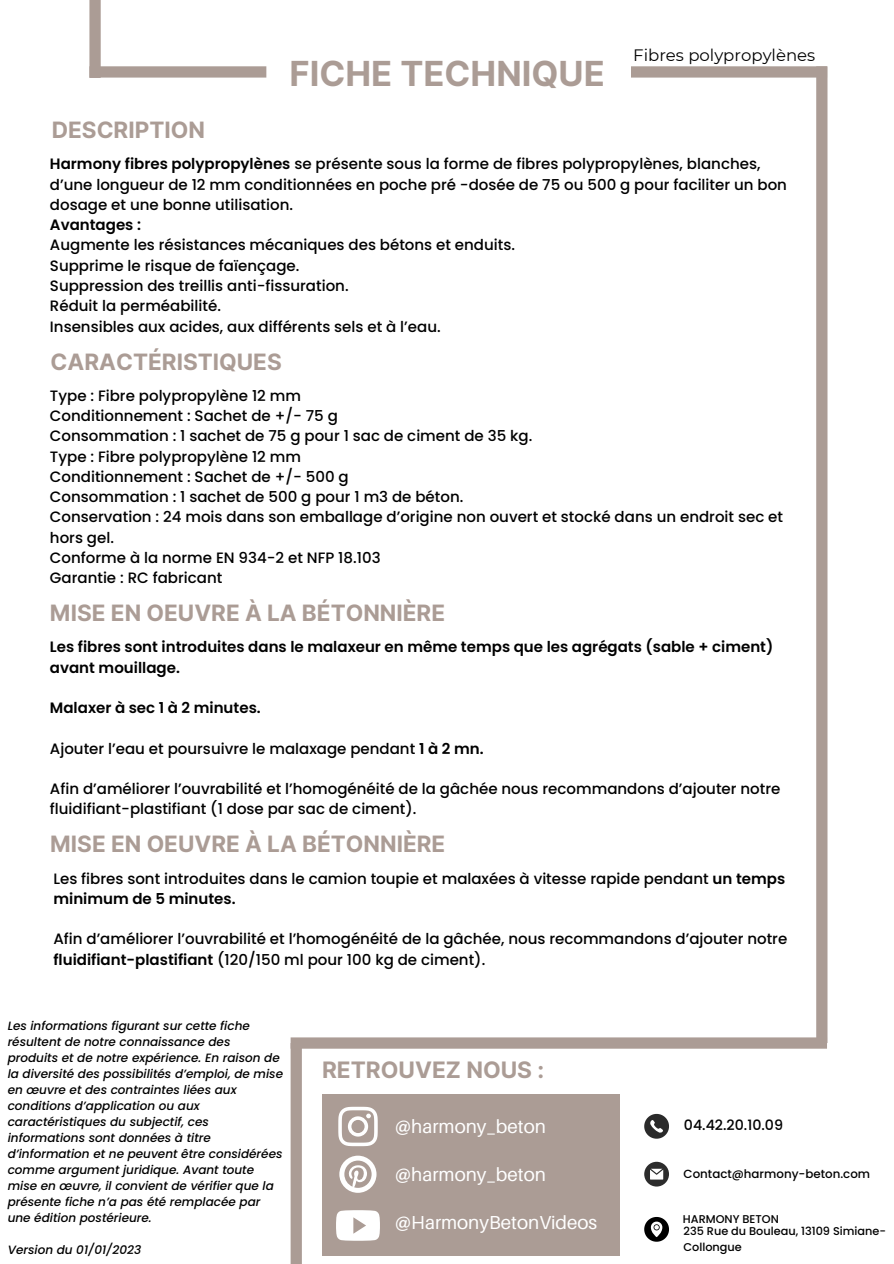
<style>
.page{position:relative;width:894px;height:1264px;background:#fff}
.page>*{position:absolute;margin:0;border:0;box-sizing:border-box;transform-origin:0 0}
.t1{font:700 34.5px "Inter";color:#ab9c95}
.t2{font:700 22.65px "Inter";color:#ab9c95}
.t3{font:700 22.5px "Inter";color:#ab9c95}
.t4{font:18.75px "Aileron";color:#fff}
.t5{font:16.5px "Montserrat";color:#000}
.t6{font:500 15px/20.2px "Poppins";color:#000}
.t7{font:600 15px/20.2px "Poppins";color:#000}
.t8{font:500 14.25px "Poppins";color:#000}
.t9{font:italic 500 12px/16px "Poppins";color:#000}
.t10{font:500 11.85px "Poppins";color:#000}
.t11{font:500 11.25px/15px "Poppins";color:#000}
.s1{font-weight:600}
</style>
<div class="page">
<div style="left:89px;top:66px;width:177px;height:12px;background:#ab9c95"></div>
<div style="left:89px;top:0;width:12px;height:78px;background:#ab9c95"></div>
<div style="left:630px;top:66px;width:196px;height:12px;background:#ab9c95"></div>
<div style="left:816px;top:66px;width:11px;height:977px;background:#ab9c95"></div>
<div style="left:290px;top:1037px;width:536px;height:11px;background:#ab9c95"></div>
<div style="left:290px;top:1043px;width:12px;height:220px;background:#ab9c95"></div>
<div style="left:322px;top:1094px;width:297px;height:161px;background:#ab9c95"></div>
<svg style="left:338px;top:1106px;width:39px;height:40px"></svg>
<svg style="left:339px;top:1155px;width:37px;height:37px"></svg>
<svg style="left:336px;top:1210px;width:44px;height:30px"></svg>
<svg style="left:644px;top:1113px;width:24px;height:25px"></svg>
<svg style="left:644px;top:1161px;width:24px;height:25px"></svg>
<svg style="left:644px;top:1217px;width:24px;height:24px"></svg>
<h1 class="t1" style="left:289px;top:52px;width:317px">FICHE TECHNIQUE</h1>
<p class="t5" style="left:633px;top:45px;width:183px">Fibres polypropylènes</p>
<h3 class="t3" style="left:52px;top:117px;width:155px">DESCRIPTION</h3>
<p class="t6" style="left:50px;top:154px;width:738px"><span class="s1">Harmony fibres polypropylènes</span> se présente sous la forme de fibres polypropylènes, blanches, d’une longueur de 12 mm conditionnées en poche pré -dosée de 75 ou 500 g pour faciliter un bon dosage et une bonne utilisation.</p>
<p class="t7" style="left:50px;top:215px;width:92px">Avantages :</p>
<p class="t6" style="left:50px;top:235px;width:466px">Augmente les résistances mécaniques des bétons et enduits.<br>Supprime le risque de faïençage.<br>Suppression des treillis anti-fissuration.<br>Réduit la perméabilité.<br>Insensibles aux acides, aux différents sels et à l’eau.</p>
<h3 class="t3" style="left:51px;top:348px;width:232px">CARACTÉRISTIQUES</h3>
<p class="t6" style="left:50px;top:385px;width:734px">Type : Fibre polypropylène 12 mm<br>Conditionnement : Sachet de +/- 75 g<br>Consommation : 1 sachet de 75 g pour 1 sac de ciment de 35 kg.<br>Type : Fibre polypropylène 12 mm<br>Conditionnement : Sachet de +/- 500 g<br>Consommation : 1 sachet de 500 g pour 1 m3 de béton.<br>Conservation : 24 mois dans son emballage d’origine non ouvert et stocké dans un endroit sec et hors gel.<br>Conforme à la norme EN 934-2 et NFP 18.103<br>Garantie : RC fabricant</p>
<h3 class="t3" style="left:50px;top:599px;width:396px">MISE EN OEUVRE À LA BÉTONNIÈRE</h3>
<p class="t7" style="left:50px;top:637px;width:724px">Les fibres sont introduites dans le malaxeur en même temps que les agrégats (sable + ciment) avant mouillage.</p>
<p class="t7" style="left:50px;top:697px;width:212px">Malaxer à sec 1 à 2 minutes.</p>
<p class="t6" style="left:50px;top:738px;width:435px">Ajouter l’eau et poursuivre le malaxage pendant <span class="s1">1 à 2 mn.</span></p>
<p class="t6" style="left:50px;top:778px;width:731px">Afin d’améliorer l’ouvrabilité et l’homogénéité de la gâchée nous recommandons d’ajouter notre fluidifiant-plastifiant (1 dose par sac de ciment).</p>
<h3 class="t3" style="left:50px;top:830px;width:396px">MISE EN OEUVRE À LA BÉTONNIÈRE</h3>
<p class="t6" style="left:53px;top:868px;width:733px">Les fibres sont introduites dans le camion toupie et malaxées à vitesse rapide pendant <span class="s1">un temps minimum de 5 minutes.</span></p>
<p class="t6" style="left:53px;top:929px;width:735px">Afin d’améliorer l’ouvrabilité et l’homogénéité de la gâchée, nous recommandons d’ajouter notre <span class="s1">fluidifiant-plastifiant</span> (120/150 ml pour 100 kg de ciment).</p>
<p class="t9" style="left:8px;top:1017px;width:277px">Les informations figurant sur cette fiche résultent de notre connaissance des produits et de notre expérience. En raison de la diversité des possibilités d’emploi, de mise en œuvre et des contraintes liées aux conditions d’application ou aux caractéristiques du subjectif, ces informations sont données à titre d’information et ne peuvent être considérées comme argument juridique. Avant toute mise en œuvre, il convient de vérifier que la présente fiche n’a pas été remplacée par une édition postérieure.</p>
<p class="t9" style="left:8px;top:1241px;width:135px">Version du 01/01/2023</p>
<h2 class="t2" style="left:322px;top:1055px;width:223px">RETROUVEZ NOUS :</h2>
<p class="t4" style="left:395px;top:1114px;width:152px">@harmony_beton</p>
<p class="t4" style="left:395px;top:1162px;width:152px">@harmony_beton</p>
<p class="t4" style="left:395px;top:1210px;width:203px">@HarmonyBetonVideos</p>
<p class="t8" style="left:683px;top:1115px;width:101px">04.42.20.10.09</p>
<p class="t10" style="left:683px;top:1165px;width:188px">Contact@harmony-beton.com</p>
<p class="t11" style="left:682px;top:1210px;width:97px">HARMONY BETON</p>
<p class="t11" style="left:683px;top:1223px;width:204px">235 Rue du Bouleau, 13109 Simiane-<br>Collongue</p>
</div>
